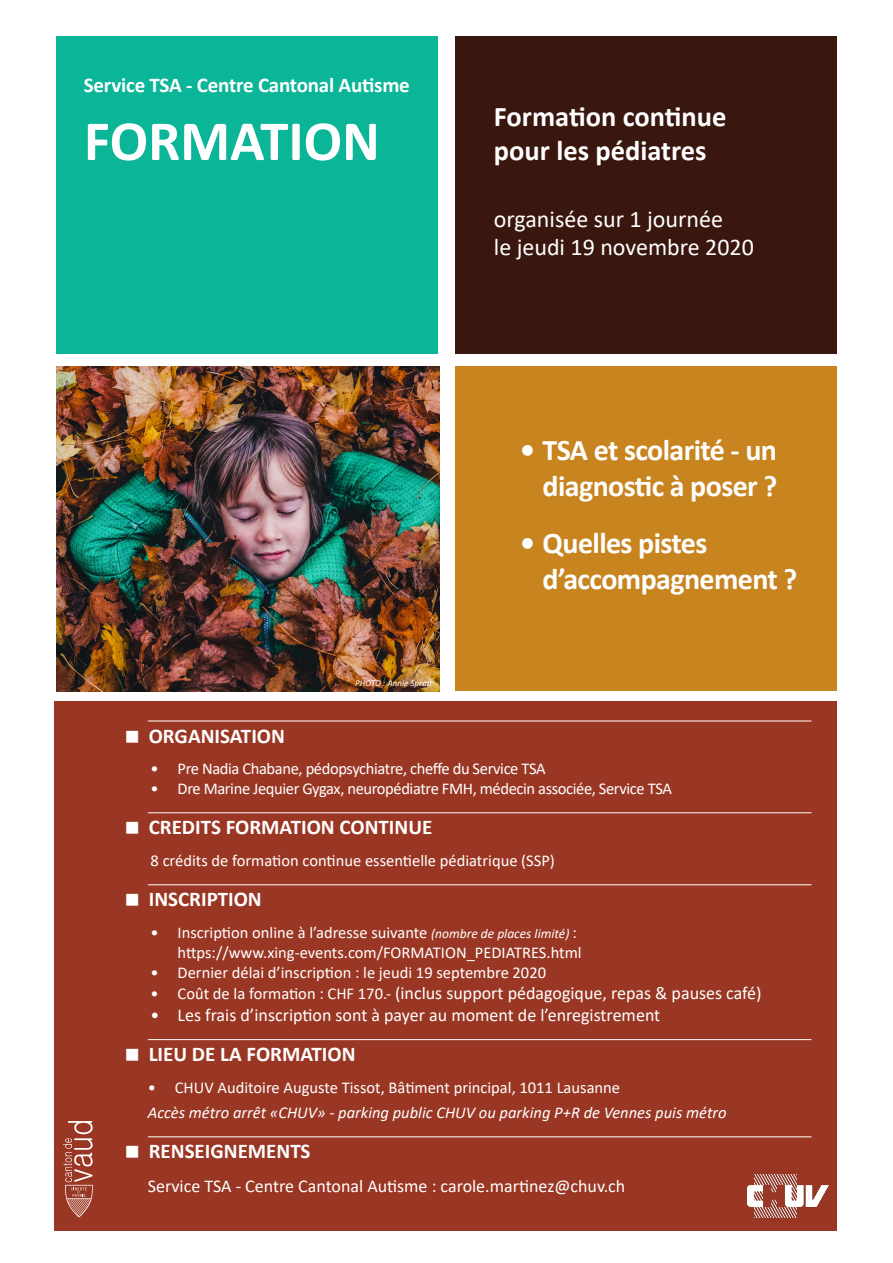
<style>
.page{position:relative;width:893px;height:1263px;background:#fff}
.page>*{position:absolute;margin:0;border:0;box-sizing:border-box;transform-origin:0 0}
.t1{font:700 57px "Calibri";color:#fff}
.t2{font:700 30px/36px "Calibri";letter-spacing:-.02em;color:#fff;text-align:right}
.Carré_interne{font:700 28.5px "Calibri";color:#fff}
.Carré_interne-2{font:24px "Calibri";color:#fff}
.CCA{font:700 21px "Calibri";color:#fff}
.TXT_INTRO{font:18px "Calibri";color:#fff}
.TXT_INTRO-2{font:16.5px/19.8px "Calibri";color:#fff;text-align:right}
.TXT_INTRO-3{font:16.5px "Calibri";letter-spacing:-.025em;color:#fff}
.TXT_INTRO-4{font:italic 16.5px "Calibri";color:#fff}
.TXT_contenu_par_jour{font:italic 9px "Calibri";color:#fff}
.s1{font-style:italic;font-size:13.5px}
.s2{font-size:16.5px}
</style>
<div class="page">
<div style="left:57px;top:36px;width:381px;height:318px;background:#0bb598"></div>
<div style="left:456px;top:36px;width:381px;height:318px;background:#39170e"></div>
<div style="left:456px;top:366px;width:381px;height:325px;background:#c8841f"></div>
<img style="left:57px;top:366px;width:382px;height:325px">
<div style="left:54px;top:702px;width:783px;height:529px;background:#9a3724"></div>
<hr style="left:148px;top:721px;width:663px;height:1px;background:#fff">
<hr style="left:148px;top:812px;width:663px;height:1px;background:#fff">
<hr style="left:148px;top:884px;width:663px;height:1px;background:#fff">
<hr style="left:148px;top:1039px;width:663px;height:1px;background:#fff">
<hr style="left:148px;top:1136px;width:663px;height:1px;background:#fff">
<svg style="left:63px;top:1121px;width:30px;height:96px"></svg>
<img style="left:747px;top:1174px;width:81px;height:43px">
<p class="CCA" style="left:84px;top:70px;width:327px">Service TSA - Centre Cantonal Autisme</p>
<p class="t1" style="left:84px;top:101px;width:297px">FORMATION</p>
<p class="Carré_interne" style="left:494px;top:96px;width:234px">Formation continue</p>
<p class="Carré_interne" style="left:494px;top:130px;width:214px">pour les pédiatres</p>
<p class="Carré_interne-2" style="left:494px;top:202px;width:231px">organisée sur 1 journée</p>
<p class="Carré_interne-2" style="left:494px;top:231px;width:262px">le jeudi 19 novembre 2020</p>
<p class="TXT_contenu_par_jour" style="left:355px;top:677px;width:79px">PHOTO : Annie Spratt</p>
<p class="t2" style="left:520px;top:431px;width:259px">• TSA et scolarité - un diagnostic à poser ?</p>
<p class="t2" style="left:543px;top:524px;width:256px;text-align:left;text-indent:-22px">• Quelles pistes d’accompagnement ?</p>
<p class="CCA" style="left:149px;top:721px;width:138px">ORGANISATION</p>
<p class="TXT_INTRO-3" style="left:151px;top:757px;width:397px">• Pre Nadia Chabane, pédopsychiatre, cheffe du Service TSA</p>
<p class="TXT_INTRO-3" style="left:151px;top:777px;width:523px">• Dre Marine Jequier Gygax, neuropédiatre FMH, médecin associée, Service TSA</p>
<p class="CCA" style="left:149px;top:813px;width:285px">CREDITS FORMATION CONTINUE</p>
<p class="TXT_INTRO-2" style="left:151px;top:850px;width:406px">8 crédits de formation continue essentielle pédiatrique (SSP)</p>
<p class="CCA" style="left:149px;top:885px;width:115px">INSCRIPTION</p>
<p class="TXT_INTRO-2" style="left:151px;top:922px;width:433px">• Inscription online à l’adresse suivante <span class="s1">(nombre de places limité)</span> : https://www.xing-events.com/FORMATION_PEDIATRES.html</p>
<p class="TXT_INTRO-2" style="left:151px;top:962px;width:397px">• Dernier délai d’inscription : le jeudi 19 septembre 2020</p>
<p class="TXT_INTRO" style="left:151px;top:981px;width:613px"><span class="s2">• Coût de la formation : CHF 170.-</span> (inclus support pédagogique, repas &amp; pauses café)</p>
<p class="TXT_INTRO" style="left:151px;top:1002px;width:511px">• Les frais d’inscription sont à payer au moment de l’enregistrement</p>
<p class="CCA" style="left:149px;top:1039px;width:208px">LIEU DE LA FORMATION</p>
<p class="TXT_INTRO-2" style="left:148px;top:1077px;width:474px">• CHUV Auditoire Auguste Tissot, Bâtiment principal, 1011 Lausanne</p>
<p class="TXT_INTRO-4" style="left:148px;top:1101px;width:580px">Accès métro arrêt «CHUV» - parking public CHUV ou parking P+R de Vennes puis métro</p>
<p class="CCA" style="left:149px;top:1137px;width:163px">RENSEIGNEMENTS</p>
<p class="TXT_INTRO" style="left:148px;top:1173px;width:479px">Service TSA - Centre Cantonal Autisme : carole.martinez@chuv.ch</p>
</div>
